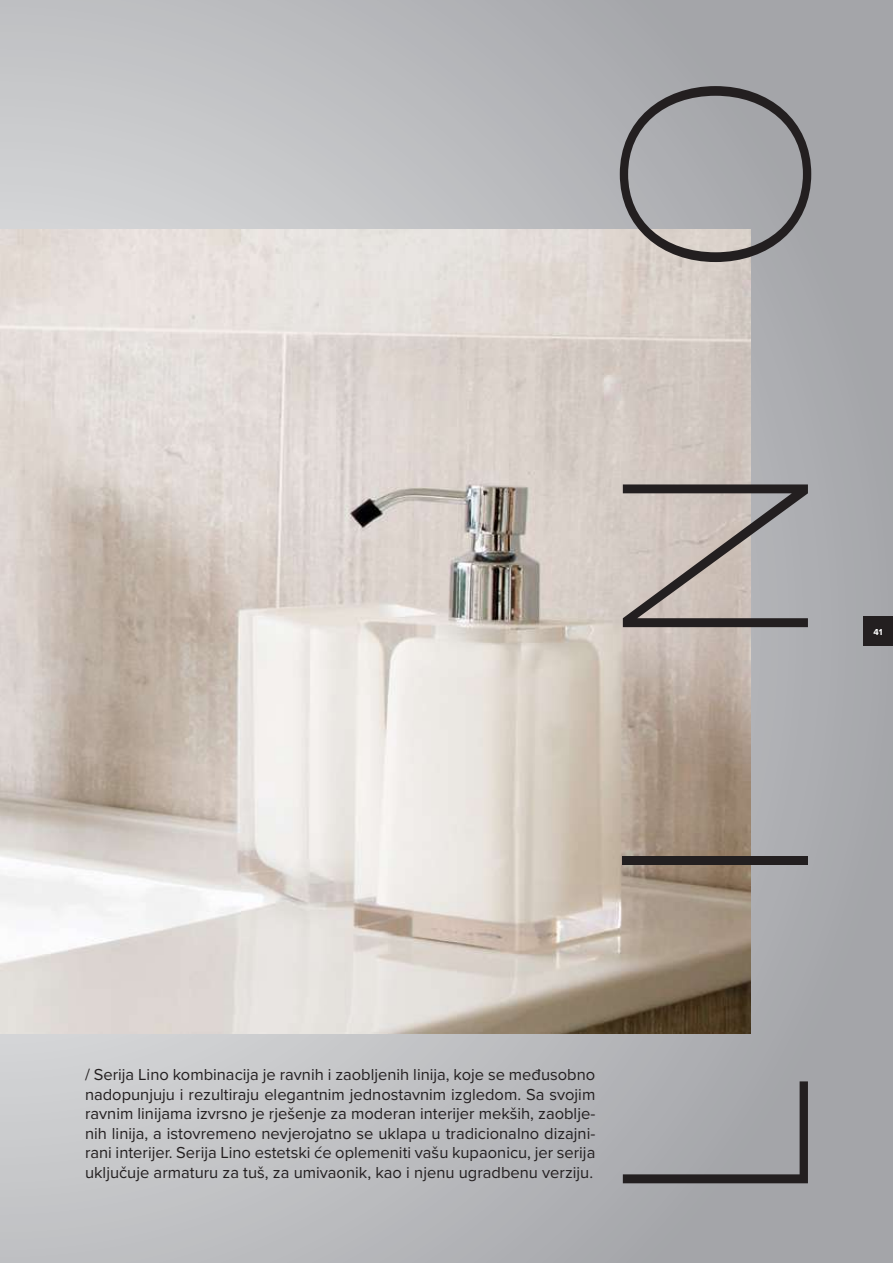
<style>
.page{position:relative;width:893px;height:1263px;background:#fff}
.page>*{position:absolute;margin:0;border:0;box-sizing:border-box;transform-origin:0 0}
.t1{font:100 277.5px "Proxima Nova T";color:#231f20}
.t2{font:16.5px/19.5px "Proxima Nova";color:#231f20;text-align:justify}
.t3{font:700 9px "Proxima Nova";color:#fff}
</style>
<div class="page">
<div style="left:0;top:0;width:893px;height:1263px;background:linear-gradient(to right,#cecfd1,#a2a3a7)"></div>
<img style="left:0;top:230px;width:750px;height:803px">
<div style="left:863px;top:617px;width:30px;height:29px;background:#231f20"></div>
<p class="t2" style="left:85px;top:1064px;width:512px">/ Serija Lino kombinacija je ravnih i zaobljenih linija, koje se međusobno nadopunjuju i rezultiraju elegantnim jednostavnim izgledom. Sa svojim ravnim linijama izvrsno je rješenje za moderan interijer mekših, zaoblje&shy;nih linija, a istovremeno nevjerojatno se uklapa u tradicionalno dizajni&shy;rani interijer. Serija Lino estetski će oplemeniti vašu kupaonicu, jer serija uključuje armaturu za tuš, za umivaonik, kao i njenu ugradbenu verziju.</p>
<h1 class="t1" style="left:508px;top:1208px;width:1141px;rotate:-90deg">LINO</h1>
<p class="t3" style="left:873px;top:625px;width:11px">41</p>
</div>
